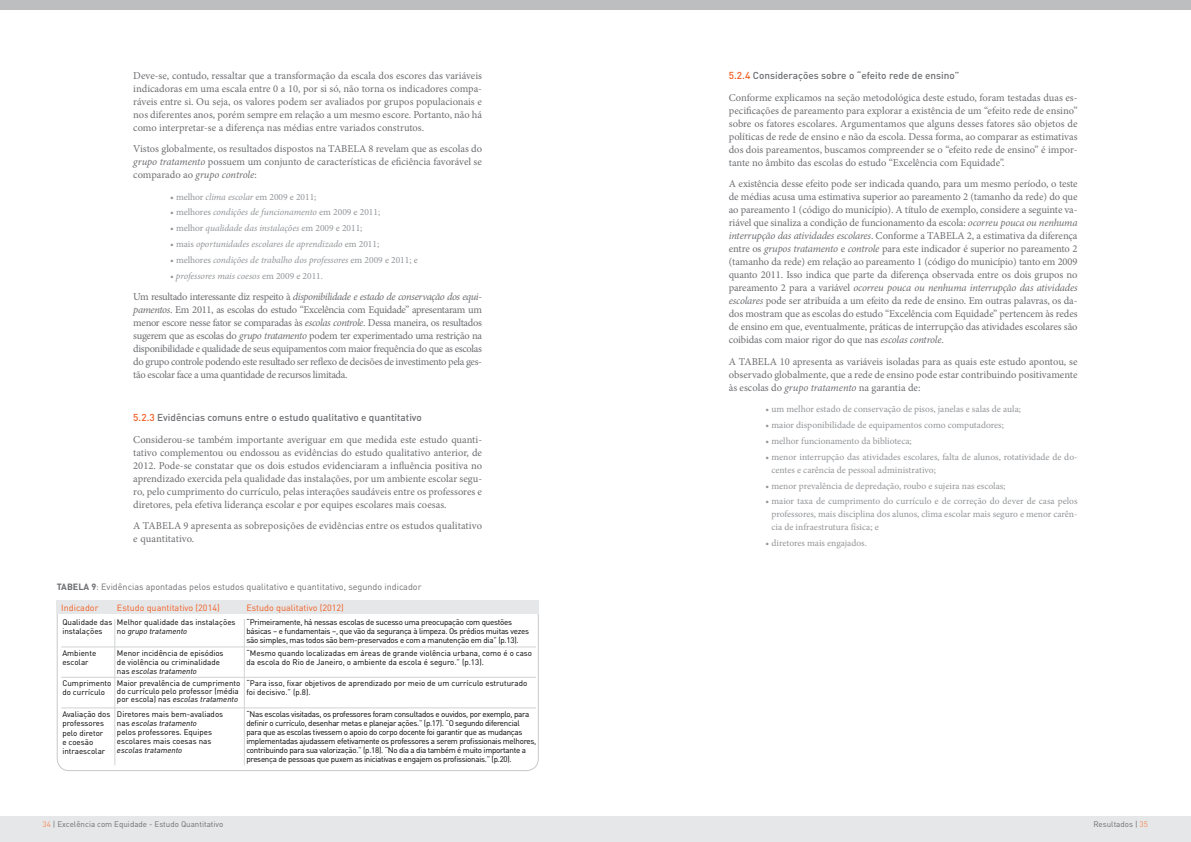
<style>
.page{position:relative;width:1191px;height:842px;background:#fff}
.page>*{position:absolute;margin:0;border:0;box-sizing:border-box;transform-origin:0 0}
.t1{font:10.5px/13px "Minion Pro";letter-spacing:-.005em;color:#6d6e71;text-align:justify}
.t2{font:500 10px "DIN";color:#6d6e71}
.t3{font:9.5px/13px "Minion Pro";color:#939598}
.t4{font:italic 9.5px "Minion Pro";letter-spacing:-.005em;color:#939598}
.t5{font:9px "DIN";color:#6d6e71}
.t6{font:9px "DIN";color:#f15d22}
.t7{font:8px/9px "DIN";letter-spacing:-.03em;color:#000}
.t8{font:8px/9px "DIN";color:#000}
.t9{font:8px "DIN";color:#6d6e71}
.t10{font:italic 8px "DIN";color:#000}
.s1{font-style:italic}
.s2{font-style:normal}
.s3{color:#f15d22}
.s4{font-weight:700}
.s5{color:#f68c59}
</style>
<div class="page">
<div style="left:0;top:816px;width:1191px;height:26px;background:#e6e7e8"></div>
<div style="left:0;top:0;width:1191px;height:9px;background:#bcbec0"></div>
<hr style="left:61px;top:647px;width:475px;height:1px;background:#d1d3d4">
<hr style="left:61px;top:677px;width:475px;height:1px;background:#d1d3d4">
<hr style="left:61px;top:708px;width:475px;height:1px;background:#d1d3d4">
<div style="left:57px;top:600px;width:482px;height:14px;background:#e6e7e8"></div>
<hr style="left:115px;top:619px;width:1px;height:146px;background:#d1d3d4">
<hr style="left:244px;top:619px;width:1px;height:146px;background:#d1d3d4">
<p class="t1" style="left:133px;top:69px;width:350px">Deve-se, contudo, ressaltar que a transformação da escala dos escores das variáveis indicadoras em uma escala entre 0 a 10, por si só, não torna os indicadores compa&shy;ráveis entre si. Ou seja, os valores podem ser avaliados por grupos populacionais e nos diferentes anos, porém sempre em relação a um mesmo escore. Portanto, não há como interpretar-se a diferença nas médias entre variados construtos.</p>
<p class="t1" style="left:133px;top:142px;width:350px">Vistos globalmente, os resultados dispostos na TABELA 8 revelam que as escolas do <span class="s1">grupo tratamento</span> possuem um conjunto de características de eficiência favorável se comparado ao <span class="s1">grupo controle</span>:</p>
<p class="t3" style="left:170px;top:190px;width:148px">• melhor <span class="s1">clima escolar</span> em 2009 e 2011;</p>
<p class="t4" style="left:170px;top:206px;width:212px"><span class="s2">• melhores</span> condições de funcionamento <span class="s2">em 2009 e 2011;</span></p>
<p class="t4" style="left:170px;top:222px;width:194px"><span class="s2">• melhor</span> qualidade das instalações <span class="s2">em 2009 e 2011;</span></p>
<p class="t4" style="left:170px;top:237px;width:211px"><span class="s2">• mais</span> oportunidades escolares de aprendizado <span class="s2">em 2011;</span></p>
<p class="t4" style="left:170px;top:253px;width:249px"><span class="s2">• melhores</span> condições de trabalho dos professores <span class="s2">em 2009 e 2011; e</span></p>
<p class="t4" style="left:170px;top:269px;width:154px">• professores mais coesos <span class="s2">em 2009 e 2011.</span></p>
<p class="t1" style="left:133px;top:290px;width:350px">Um resultado interessante diz respeito à <span class="s1">disponibilidade e estado de conservação dos equi&shy;pamentos</span>. Em 2011, as escolas do estudo “Excelência com Equidade” apresentaram um menor escore nesse fator se comparadas às <span class="s1">escolas controle</span>. Dessa maneira, os resultados sugerem que as escolas do <span class="s1">grupo tratamento</span> podem ter experimentado uma restrição na disponibilidade e qualidade de seus equipamentos com maior frequência do que as escolas do grupo controle podendo este resultado ser reflexo de decisões de investimento pela ges&shy;tão escolar face a uma quantidade de recursos limitada.</p>
<p class="t2" style="left:133px;top:411px;width:290px"><span class="s3">5.2.3</span> Evidências comuns entre o estudo qualitativo e quantitativo</p>
<p class="t1" style="left:133px;top:433px;width:350px">Considerou-se também importante averiguar em que medida este estudo quanti&shy;tativo complementou ou endossou as evidências do estudo qualitativo anterior, de 2012. Pode-se constatar que os dois estudos evidenciaram a influência positiva no aprendizado exercida pela qualidade das instalações, por um ambiente escolar segu&shy;ro, pelo cumprimento do currículo, pelas interações saudáveis entre os professores e diretores, pela efetiva liderança escolar e por equipes escolares mais coesas.</p>
<p class="t1" style="left:133px;top:519px;width:350px">A TABELA 9 apresenta as sobreposições de evidências entre os estudos qualitativo e quantitativo.</p>
<p class="t5" style="left:57px;top:581px;width:366px"><span class="s4">TABELA 9</span>: Evidências apontadas pelos estudos qualitativo e quantitativo, segundo indicador</p>
<p class="t6" style="left:61px;top:602px;width:39px">Indicador</p>
<p class="t6" style="left:117px;top:602px;width:104px">Estudo quantitativo (2014)</p>
<p class="t6" style="left:246px;top:602px;width:99px">Estudo qualitativo (2012)</p>
<p class="t8" style="left:62px;top:618px;width:51px">Qualidade das instalações</p>
<p class="t8" style="left:62px;top:648px;width:35px">Ambiente escolar</p>
<p class="t8" style="left:62px;top:679px;width:50px">Cumprimento do currículo</p>
<p class="t8" style="left:62px;top:710px;width:50px">Avaliação dos professores pelo diretor<br>e coesão intraescolar</p>
<p class="t7" style="left:246px;top:618px;width:284px">“Primeiramente, há nessas escolas de sucesso uma preocupação com questões básicas – e fundamentais –, que vão da segurança à limpeza. Os prédios muitas vezes são simples, mas todos são bem-preservados e com a manutenção em dia” (p.13).</p>
<p class="t8" style="left:246px;top:648px;width:287px">“Mesmo quando localizadas em áreas de grande violência urbana, como é o caso da escola do Rio de Janeiro, o ambiente da escola é seguro.” (p.13).</p>
<p class="t8" style="left:246px;top:679px;width:282px">“Para isso, fixar objetivos de aprendizado por meio de um currículo estruturado foi decisivo.” (p.8).</p>
<p class="t7" style="left:246px;top:710px;width:291px">“Nas escolas visitadas, os professores foram consultados e ouvidos, por exemplo, para definir o currículo, desenhar metas e planejar ações.” (p.17). “O segundo diferencial para que as escolas tivessem o apoio do corpo docente foi garantir que as mudanças implementadas ajudassem efetivamente os professores a serem profissionais melhores, contribuindo para sua valorização.” (p.18). “No dia a dia também é muito importante a presença de pessoas que puxem as iniciativas e engajem os profissionais.” (p.20).</p>
<p class="t8" style="left:117px;top:618px;width:120px">Melhor qualidade das instalações no <span class="s1">grupo tratamento</span></p>
<p class="t8" style="left:117px;top:648px;width:108px">Menor incidência de episódios de violência ou criminalidade nas <span class="s1">escolas tratamento</span></p>
<p class="t8" style="left:117px;top:679px;width:125px;line-height:8px">Maior prevalência de cumprimento do currículo pelo professor (média por escola) nas <span class="s1">escolas tratamento</span></p>
<p class="t8" style="left:117px;top:710px;width:108px">Diretores mais bem-avaliados nas <span class="s1">escolas tratamento<br></span>pelos professores. Equipes escolares mais coesas nas</p>
<p class="t10" style="left:117px;top:746px;width:67px">escolas tratamento</p>
<p class="t9" style="left:43px;top:819px;width:182px"><span class="s5">34</span> | Excelência com Equidade - Estudo Quantitativo</p>
<p class="t2" style="left:729px;top:69px;width:232px"><span class="s3">5.2.4</span> Considerações sobre o “efeito rede de ensino”</p>
<p class="t1" style="left:729px;top:91px;width:350px">Conforme explicamos na seção metodológica deste estudo, foram testadas duas es&shy;pecificações de pareamento para explorar a existência de um “efeito rede de ensino” sobre os fatores escolares. Argumentamos que alguns desses fatores são objetos de políticas de rede de ensino e não da escola. Dessa forma, ao comparar as estimativas dos dois pareamentos, buscamos compreender se o “efeito rede de ensino” é impor&shy;tante no âmbito das escolas do estudo “Excelência com Equidade”.</p>
<p class="t1" style="left:728px;top:177px;width:350px">A existência desse efeito pode ser indicada quando, para um mesmo período, o teste de médias acusa uma estimativa superior ao pareamento 2 (tamanho da rede) do que ao pareamento 1 (código do município). A título de exemplo, considere a seguinte va&shy;riável que sinaliza a condição de funcionamento da escola: <span class="s1">ocorreu pouca ou nenhuma interrupção das atividades escolares</span>. Conforme a TABELA 2, a estimativa da diferença entre os <span class="s1">grupos tratamento</span> e <span class="s1">controle</span> para este indicador é superior no pareamento 2 (tamanho da rede) em relação ao pareamento 1 (código do município) tanto em 2009 quanto 2011. Isso indica que parte da diferença observada entre os dois grupos no pareamento 2 para a variável <span class="s1">ocorreu pouca ou nenhuma interrupção das atividades escolares</span> pode ser atribuída a um efeito da rede de ensino. Em outras palavras, os da&shy;dos mostram que as escolas do estudo “Excelência com Equidade” pertencem às redes de ensino em que, eventualmente, práticas de interrupção das atividades escolares são coibidas com maior rigor do que nas <span class="s1">escolas controle</span>.</p>
<p class="t1" style="left:728px;top:355px;width:350px">A TABELA 10 apresenta as variáveis isoladas para as quais este estudo apontou, se observado globalmente, que a rede de ensino pode estar contribuindo positivamente às escolas do <span class="s1">grupo tratamento</span> na garantia de:</p>
<p class="t3" style="left:765px;top:403px;width:257px">• um melhor estado de conservação de pisos, janelas e salas de aula;</p>
<p class="t3" style="left:765px;top:418px;width:240px">• maior disponibilidade de equipamentos como computadores;</p>
<p class="t3" style="left:765px;top:434px;width:148px">• melhor funcionamento da biblioteca;</p>
<p class="t3" style="left:771px;top:450px;width:307px;text-indent:-6px">• menor interrupção das atividades escolares, falta de alunos, rotatividade de do&shy;centes e carência de pessoal administrativo;</p>
<p class="t3" style="left:765px;top:479px;width:241px">• menor prevalência de depredação, roubo e sujeira nas escolas;</p>
<p class="t3" style="left:771px;top:495px;width:307px;text-align:justify;text-indent:-6px">• maior taxa de cumprimento do currículo e de correção do dever de casa pelos professores, mais disciplina dos alunos, clima escolar mais seguro e menor carên&shy;cia de infraestrutura física; e</p>
<p class="t3" style="left:765px;top:537px;width:103px">• diretores mais engajados.</p>
<p class="t9" style="left:1093px;top:819px;width:56px">Resultados | <span class="s5">35</span></p>
</div>
